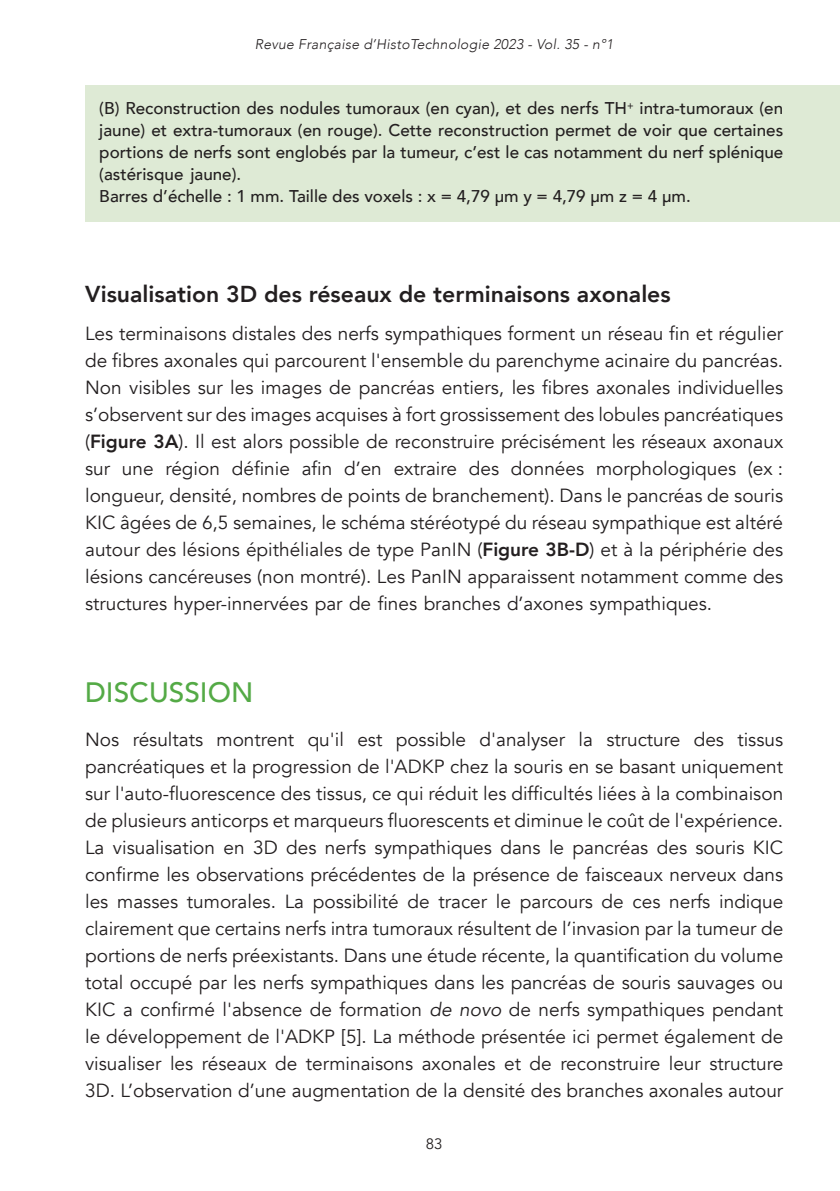
<style>
.page{position:relative;width:840px;height:1191px;background:#fff}
.page>*{position:absolute;margin:0;border:0;box-sizing:border-box;transform-origin:0 0}
.t1{font:500 28px "Avenir";color:#54aa46}
.t2{font:800 23px "Avenir";color:#231f20}
.t3{font:19px/27px "Avenir";color:#231f20;text-align:justify}
.t4{font:500 17px/22px "Avenir";color:#231f20}
.t5{font:15px "Avenir";color:#231f20}
.t6{font:italic 300 14px "Avenir";letter-spacing:.02em;color:#231f20}
.s1{font-weight:800}
.s2{font-style:italic}
</style>
<div class="page">
<div style="left:85px;top:85px;width:754px;height:136px;background:#deead5"></div>
<p class="t6" style="left:255px;top:36px;width:360px">Revue Française d’HistoTechnologie 2023 - Vol. 35 - n°1</p>
<p class="t4" style="left:99px;top:96px;width:685px">(B) Reconstruction des nodules tumoraux (en cyan), et des nerfs TH<sup>+</sup> intra-tumoraux (en jaune) et extra-tumoraux (en rouge). Cette reconstruction permet de voir que certaines portions de nerfs sont englobés par la tumeur, c’est le cas notamment du nerf splénique (astérisque jaune).<br>Barres d’échelle : 1 mm. Taille des voxels : x = 4,79 µm y = 4,79 µm z = 4 µm.</p>
<p class="t2" style="left:85px;top:273px;width:586px">Visualisation 3D des réseaux de terminaisons axonales</p>
<p class="t3" style="left:85px;top:321px;width:699px">Les terminaisons distales des nerfs sympathiques forment un réseau fin et régulier de fibres axonales qui parcourent l'ensemble du parenchyme acinaire du pancréas.<br>Non visibles sur les images de pancréas entiers, les fibres axonales individuelles s’observent sur des images acquises à fort grossissement des lobules pancréatiques (<span class="s1">Figure 3A</span>). Il est alors possible de reconstruire précisément les réseaux axonaux sur une région définie afin d’en extraire des données morphologiques (ex : longueur, densité, nombres de points de branchement). Dans le pancréas de souris KIC âgées de 6,5 semaines, le schéma stéréotypé du réseau sympathique est altéré autour des lésions épithéliales de type PanIN (<span class="s1">Figure 3B-D</span>) et à la périphérie des lésions cancéreuses (non montré). Les PanIN apparaissent notamment comme des structures hyper-innervées par de fines branches d’axones sympathiques.</p>
<h1 class="t1" style="left:85px;top:668px;width:18px">DISCUSSION</h1>
<p class="t3" style="left:85px;top:726px;width:699px">Nos résultats montrent qu'il est possible d'analyser la structure des tissus pancréatiques et la progression de l'ADKP chez la souris en se basant uniquement sur l'auto-fluorescence des tissus, ce qui réduit les difficultés liées à la combinaison de plusieurs anticorps et marqueurs fluorescents et diminue le coût de l'expérience.<br>La visualisation en 3D des nerfs sympathiques dans le pancréas des souris KIC confirme les observations précédentes de la présence de faisceaux nerveux dans les masses tumorales. La possibilité de tracer le parcours de ces nerfs indique clairement que certains nerfs intra tumoraux résultent de l’invasion par la tumeur de portions de nerfs préexistants. Dans une étude récente, la quantification du volume total occupé par les nerfs sympathiques dans les pancréas de souris sauvages ou KIC a confirmé l'absence de formation <span class="s2">de novo</span> de nerfs sympathiques pendant le développement de l'ADKP [5]. La méthode présentée ici permet également de visualiser les réseaux de terminaisons axonales et de reconstruire leur structure 3D. L’observation d’une augmentation de la densité des branches axonales autour</p>
<p class="t5" style="left:425px;top:1135px;width:18px">83</p>
</div>
